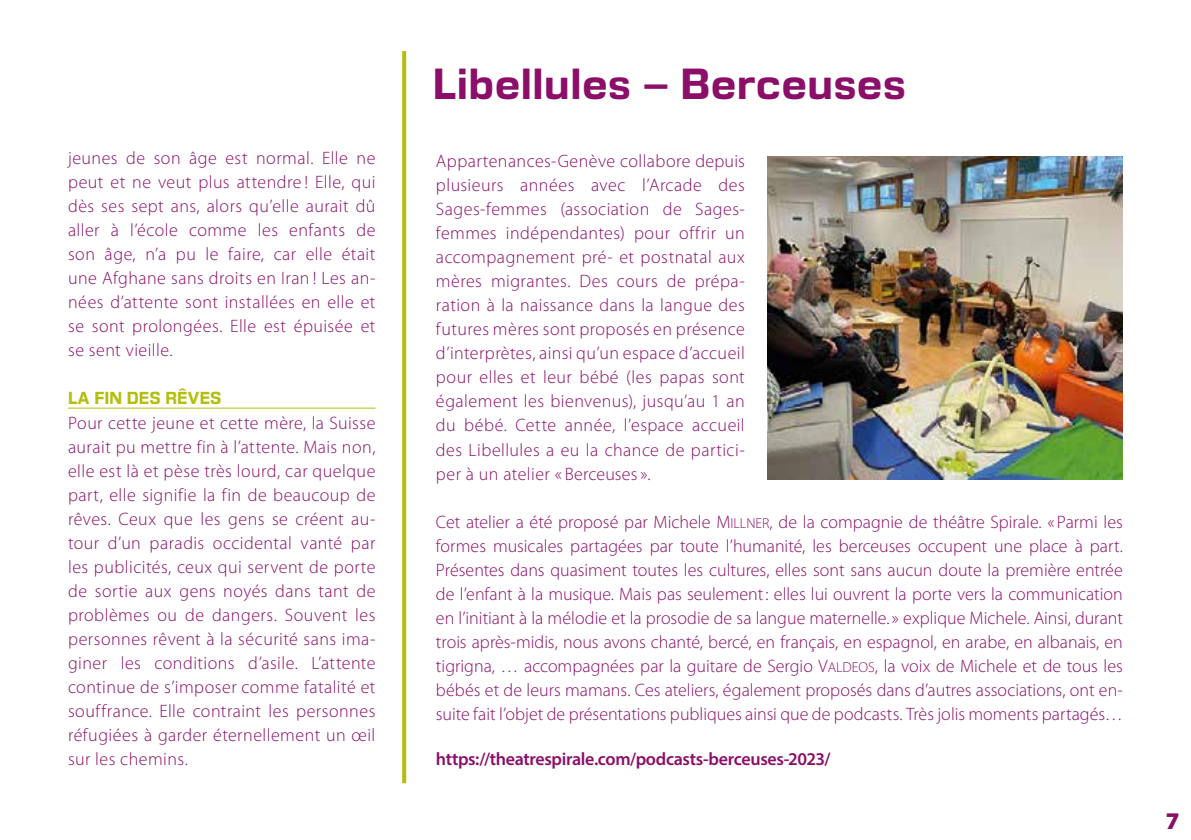
<style>
.page{position:relative;width:1191px;height:840px;background:#fff}
.page>*{position:absolute;margin:0;border:0;box-sizing:border-box;transform-origin:0 0}
.t1{font:700 40px "DDT Rg";letter-spacing:-.005em;color:#8b0e68}
.t2{font:900 24px "Myriad Pro";color:#8b0e68}
.t3{font:300 18px/24px "Myriad Pro";letter-spacing:.025em;color:#8b0e68;text-align:justify}
.t4{font:600 18px "Myriad Pro";letter-spacing:-.02em;color:#8b0e68}
.t5{font:700 16px "DDT Rg";letter-spacing:-.005em;color:#b4be0f}
.s1{font-family:"Myriad Pro Light SC800";font-weight:400}
.s2{font-family:"Myriad Pro Light SC800";font-weight:400;font-size:14.4px}
</style>
<div class="page">
<hr style="left:68px;top:407px;width:307px;height:1px;background:#b4be0f">
<svg style="left:402px;top:51px;width:4px;height:731px;background:#b7c019"></svg>
<img style="left:767px;top:156px;width:356px;height:323px">
<p class="t3" style="left:68px;top:146px;width:309px">jeunes de son âge est normal. Elle ne peut et ne veut plus attendre ! Elle, qui dès ses sept ans, alors qu’elle aurait dû aller à l’école comme les enfants de son âge, n’a pu le faire, car elle était une Afghane sans droits en Iran ! Les an&shy;nées d’attente sont installées en elle et se sont prolongées. Elle est épuisée et se sent vieille.</p>
<p class="t5" style="left:68px;top:388px;width:155px">LA FIN DES RÊVES</p>
<p class="t3" style="left:68px;top:410px;width:309px">Pour cette jeune et cette mère, la Suisse aurait pu mettre fin à l’attente. Mais non, elle est là et pèse très lourd, car quelque part, elle signifie la fin de beaucoup de rêves. Ceux que les gens se créent au&shy;tour d’un paradis occidental vanté par les publicités, ceux qui servent de porte de sortie aux gens noyés dans tant de problèmes ou de dangers. Souvent les personnes rêvent à la sécurité sans ima&shy;giner les conditions d’asile. L’attente continue de s’imposer comme fatalité et souffrance. Elle contraint les personnes réfugiées à garder éternellement un œil sur les chemins.</p>
<h1 class="t1" style="left:433px;top:59px;width:475px">Libellules – Berceuses</h1>
<p class="t3" style="left:436px;top:149px;width:310px">Appartenances-Genève collabore depuis plusieurs années avec l’Arcade des Sages-femmes (association de Sages&shy;femmes indépendantes) pour offrir un accompagnement pré- et postnatal aux mères migrantes. Des cours de prépa&shy;ration à la naissance dans la langue des futures mères sont proposés en présence d’interprètes, ainsi qu’un espace d’accueil pour elles et leur bébé (les papas sont également les bienvenus), jusqu’au 1 an du bébé. Cette année, l’espace accueil des Libellules a eu la chance de partici&shy;per à un atelier « Berceuses».</p>
<p class="t3" style="left:436px;top:509px;width:688px">Cet atelier a été proposé par Michele <span class="s1">M</span><span class="s2">ILLNER</span>, de la compagnie de théâtre Spirale. «Parmi les formes musicales partagées par toute l’humanité, les berceuses occupent une place à part.<br>Présentes dans quasiment toutes les cultures, elles sont sans aucun doute la première entrée de l’enfant à la musique. Mais pas seulement: elles lui ouvrent la porte vers la communication en l’initiant à la mélodie et la prosodie de sa langue maternelle.» explique Michele. Ainsi, durant trois après-midis, nous avons chanté, bercé, en français, en espagnol, en arabe, en albanais, en tigrigna, … accompagnées par la guitare de Sergio <span class="s1">V</span><span class="s2">ALDEOS</span>, la voix de Michele et de tous les bébés et de leurs mamans. Ces ateliers, également proposés dans d’autres associations, ont en&shy;suite fait l’objet de présentations publiques ainsi que de podcasts. Très jolis moments partagés…</p>
<p class="t4" style="left:436px;top:747px;width:396px">https://theatrespirale.com/podcasts-berceuses-2023/</p>
<h2 class="t2" style="left:1165px;top:804px;width:15px">7</h2>
</div>
